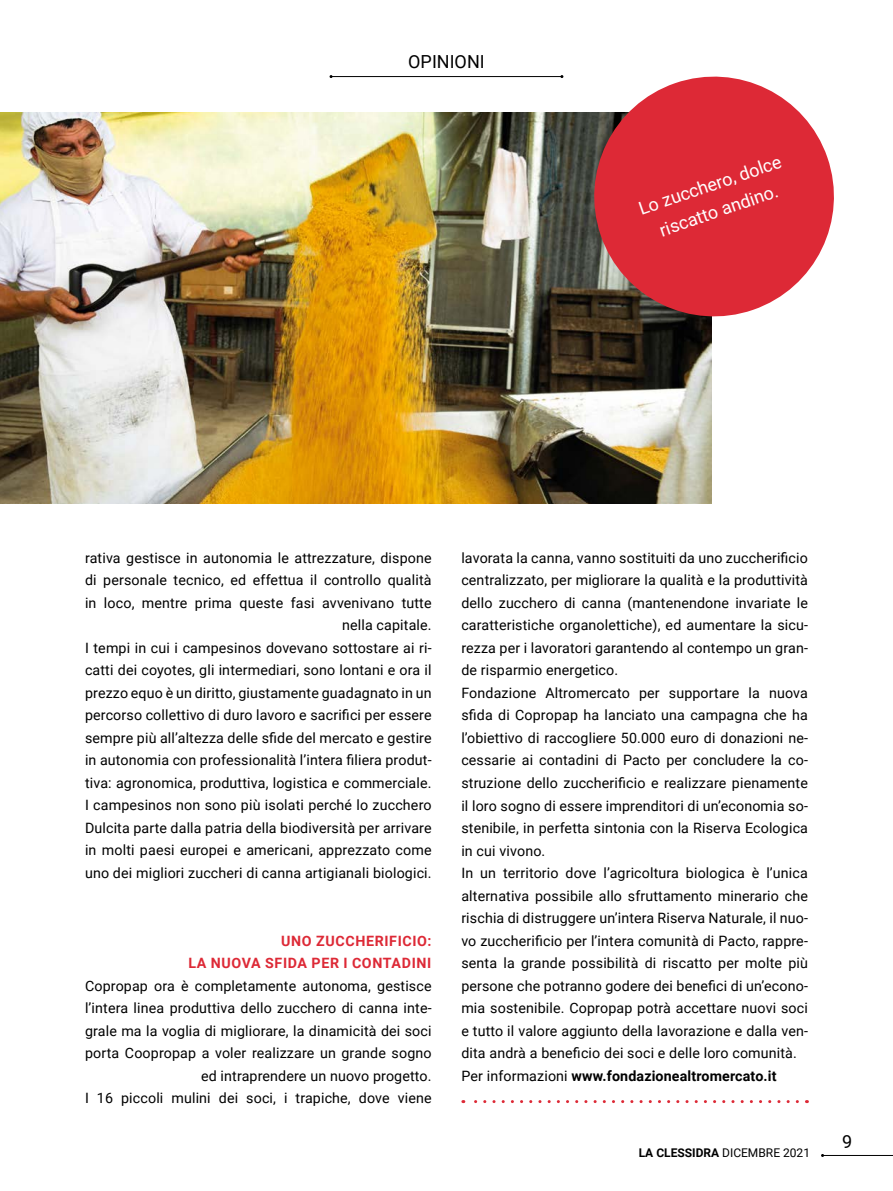
<style>
.page{position:relative;width:893px;height:1191px;background:#fff}
.page>*{position:absolute;margin:0;border:0;box-sizing:border-box;transform-origin:0 0}
.t1{font:18px/27px "Roboto";color:#fff;text-align:center}
.t2{font:18px "Roboto";color:#000}
.t3{font:14.25px/22.5px "Roboto";letter-spacing:.01em;color:#000;text-align:right}
.t4{font:700 14.25px/22.5px "Roboto";letter-spacing:.045em;color:#dd2936;text-align:right}
.t5{font:12px "Roboto";color:#000}
.s1{font-weight:700}
</style>
<div class="page">
<img style="left:0;top:113px;width:711px;height:390px">
<svg style="left:579px;top:76px;width:255px;height:255px;fill:#dd2936"></svg>
<svg style="left:463px;top:1100px;width:334px;height:3px"></svg>
<hr style="left:331px;top:76px;width:231px;height:1px;background:#000">
<hr style="left:822px;top:1155px;width:71px;height:1px;background:#000">
<p class="t2" style="left:408px;top:49px;width:78px">OPINIONI</p>
<p class="t1" style="left:635px;top:196px;width:151px;rotate:-19deg">Lo zucchero, dolce riscatto andino.</p>
<p class="t3" style="left:85px;top:546px;width:348px">rativa gestisce in autonomia le attrezzature, dispone di personale tecnico, ed effettua il controllo qualità in loco, mentre prima queste fasi avvenivano tutte nella capitale.<br>I tempi in cui i campesinos dovevano sottostare ai ri&shy;catti dei coyotes, gli intermediari, sono lontani e ora il prezzo equo è un diritto, giustamente guadagnato in un percorso collettivo di duro lavoro e sacrifici per essere sempre più all’altezza delle sfide del mercato e gestire in autonomia con professionalità l’intera filiera produt&shy;tiva: agronomica, produttiva, logistica e commerciale.<br>I campesinos non sono più isolati perché lo zucchero Dulcita parte dalla patria della biodiversità per arrivare in molti paesi europei e americani, apprezzato come uno dei migliori zuccheri di canna artigianali biologici.</p>
<p class="t4" style="left:188px;top:928px;width:245px">UNO ZUCCHERIFICIO:<br>LA NUOVA SFIDA PER I CONTADINI</p>
<p class="t3" style="left:85px;top:973px;width:348px">Copropap ora è completamente autonoma, gestisce l’intera linea produttiva dello zucchero di canna inte&shy;grale ma la voglia di migliorare, la dinamicità dei soci porta Coopropap a voler realizzare un grande sogno ed intraprendere un nuovo progetto.<br>I 16 piccoli mulini dei soci, i trapiche, dove viene</p>
<p class="t3" style="left:461px;top:546px;width:348px;text-align:left">lavorata la canna, vanno sostituiti da uno zuccherificio centralizzato, per migliorare la qualità e la produttività dello zucchero di canna (mantenendone invariate le caratteristiche organolettiche), ed aumentare la sicu&shy;rezza per i lavoratori garantendo al contempo un gran&shy;de risparmio energetico.<br>Fondazione Altromercato per supportare la nuova sfida di Copropap ha lanciato una campagna che ha l’obiettivo di raccogliere 50.000 euro di donazioni ne&shy;cessarie ai contadini di Pacto per concludere la co&shy;struzione dello zuccherificio e realizzare pienamente il loro sogno di essere imprenditori di un’economia so&shy;stenibile, in perfetta sintonia con la Riserva Ecologica in cui vivono.<br>In un territorio dove l’agricoltura biologica è l’unica alternativa possibile allo sfruttamento minerario che rischia di distruggere un’intera Riserva Naturale, il nuo&shy;vo zuccherificio per l’intera comunità di Pacto, rappre&shy;senta la grande possibilità di riscatto per molte più persone che potranno godere dei benefici di un’econo&shy;mia sostenibile. Copropap potrà accettare nuovi soci e tutto il valore aggiunto della lavorazione e dalla ven&shy;dita andrà a beneficio dei soci e delle loro comunità.<br>Per informazioni <span class="s1">www.fondazionealtromercato.it</span></p>
<p class="t5" style="left:639px;top:1144px;width:173px"><span class="s1">LA CLESSIDRA</span> DICEMBRE 2021</p>
<p class="t2" style="left:842px;top:1128px;width:12px">9</p>
</div>
